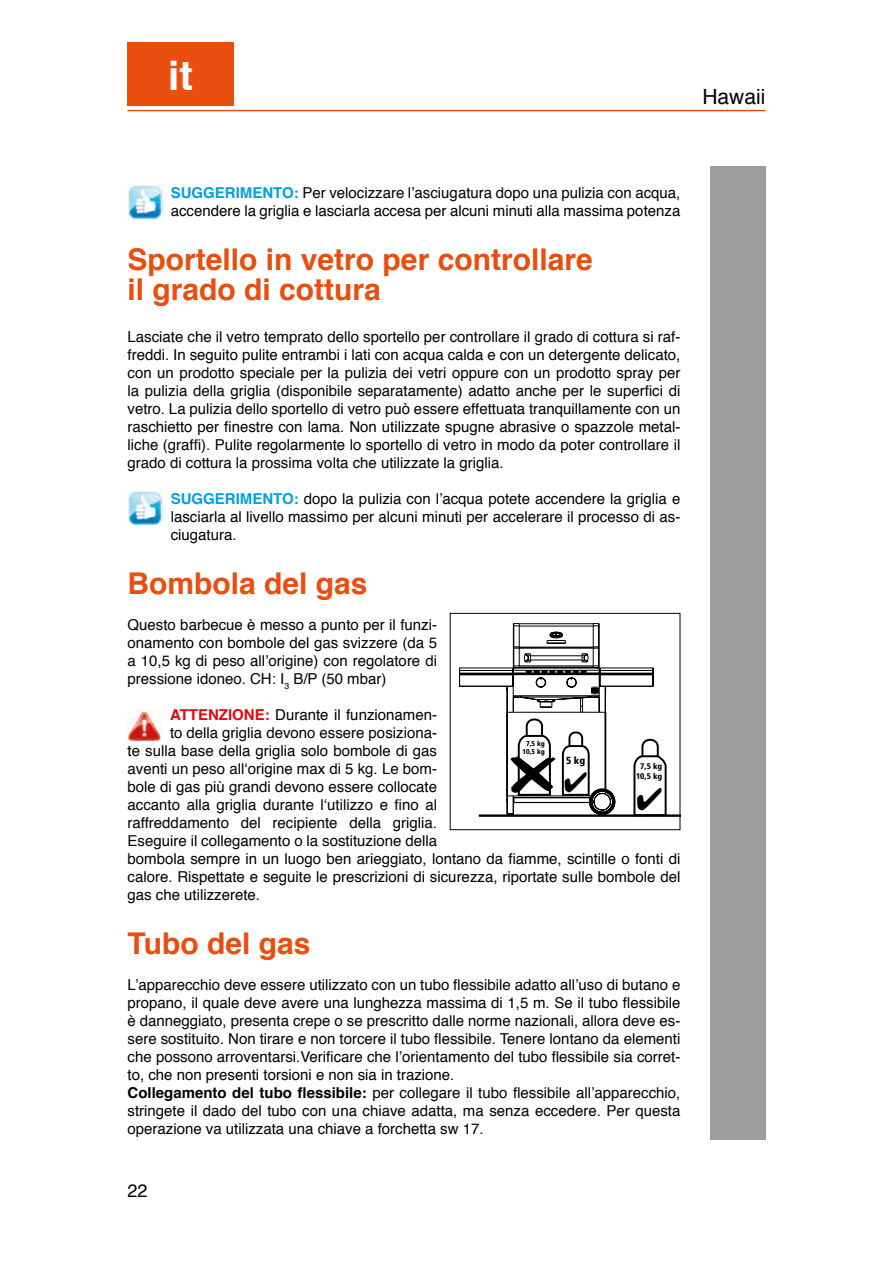
<style>
.page{position:relative;width:893px;height:1263px;background:#fff}
.page>*{position:absolute;margin:0;border:0;box-sizing:border-box;transform-origin:0 0}
.t1{font:700 40.8px "Helvetica";color:#fff}
.t2{font:700 30px/30px "Helvetica";color:#e94e0f}
.t3{font:21px "Helvetica";color:#000}
.t4{font:18px "Helvetica";color:#000}
.t5{font:15px/18px "Helvetica";color:#000;text-align:justify}
.t6{font:900 condensed 10.2px "Frutiger LT Std";color:#000}
.t7{font:900 condensed 8.25px/9.9px "Frutiger LT Std";color:#000;text-align:center}
.t8{font:900 condensed 7.05px/8.4px "Frutiger LT Std";color:#000;text-align:center}
.s1{font-weight:700;color:#009fe3}
.s2{font-weight:700;color:#e30613}
.s3{font-weight:700}
</style>
<div class="page">
<hr style="left:128px;top:110px;width:637px;height:1px;background:#e94e0f">
<div style="left:128px;top:43px;width:106px;height:63px;background:#e94e0f"></div>
<div style="left:710px;top:166px;width:55px;height:974px;background:#9d9d9c"></div>
<img style="left:128px;top:185px;width:34px;height:34px">
<img style="left:128px;top:491px;width:34px;height:34px">
<hr style="left:479px;top:814px;width:201px;height:3px;background:#000">
<div style="left:450px;top:613px;width:230px;height:217px;border:1px solid #000"></div>
<img style="left:128px;top:710px;width:34px;height:31px">
<svg style="left:459px;top:623px;width:209px;height:194px"></svg>
<h1 class="t1" style="left:168px;top:42px;width:26px">it</h1>
<h3 class="t3" style="left:702px;top:81px;width:64px">Hawaii</h3>
<p class="t5" style="left:171px;top:184px;width:511px"><span class="s1">SUGGERIMENTO:</span> Per velocizzare l’asciugatura dopo una pulizia con acqua, accendere la griglia e lasciarla accesa per alcuni minuti alla massima potenza</p>
<h2 class="t2" style="left:128px;top:245px;width:467px">Sportello in vetro per controllare il grado di cottura</h2>
<p class="t5" style="left:128px;top:328px;width:554px">Lasciate che il vetro temprato dello sportello per controllare il grado di cottura si raf&shy;freddi. In seguito pulite entrambi i lati con acqua calda e con un detergente delicato, con un prodotto speciale per la pulizia dei vetri oppure con un prodotto spray per la pulizia della griglia (disponibile separatamente) adatto anche per le superfici di vetro. La pulizia dello sportello di vetro può essere effettuata tranquillamente con un raschietto per finestre con lama. Non utilizzate spugne abrasive o spazzole metal&shy;liche (graffi). Pulite regolarmente lo sportello di vetro in modo da poter controllare il grado di cottura la prossima volta che utilizzate la griglia.</p>
<p class="t5" style="left:171px;top:490px;width:511px"><span class="s1">SUGGERIMENTO:</span> dopo la pulizia con l’acqua potete accendere la griglia e lasciarla al livello massimo per alcuni minuti per accelerare il processo di as&shy;ciugatura.</p>
<h2 class="t2" style="left:128px;top:569px;width:242px">Bombola del gas</h2>
<p class="t5" style="left:128px;top:616px;width:311px">Questo barbecue è messo a punto per il funzi&shy;onamento con bombole del gas svizzere (da 5 a 10,5 kg di peso all’origine) con regolatore di pressione idoneo. CH: I<sub>3</sub> B/P (50 mbar)</p>
<p class="t5" style="left:170px;top:706px;width:268px"><span class="s2">ATTENZIONE:</span> Durante il funzionamen-</p>
<p class="t5" style="left:170px;top:724px;width:268px">to della griglia devono essere posiziona-</p>
<p class="t5" style="left:128px;top:742px;width:311px">te sulla base della griglia solo bombole di gas</p>
<p class="t5" style="left:128px;top:760px;width:311px">aventi un peso all‘origine max di 5 kg. Le bom-</p>
<p class="t5" style="left:128px;top:778px;width:311px">bole di gas più grandi devono essere collocate</p>
<p class="t5" style="left:128px;top:796px;width:311px">accanto alla griglia durante l‘utilizzo e fino al</p>
<p class="t5" style="left:128px;top:814px;width:311px">raffreddamento del recipiente della griglia.</p>
<p class="t5" style="left:128px;top:832px;width:311px">Eseguire il collegamento o la sostituzione della</p>
<p class="t5" style="left:128px;top:850px;width:554px">bombola sempre in un luogo ben arieggiato, lontano da fiamme, scintille o fonti di</p>
<p class="t5" style="left:128px;top:868px;width:554px">calore. Rispettate e seguite le prescrizioni di sicurezza, riportate sulle bombole del</p>
<p class="t5" style="left:128px;top:886px;width:134px">gas che utilizzerete.</p>
<h2 class="t2" style="left:128px;top:929px;width:184px">Tubo del gas</h2>
<p class="t5" style="left:128px;top:976px;width:554px;text-align:left">L’apparecchio deve essere utilizzato con un tubo flessibile adatto all’uso di butano e propano, il quale deve avere una lunghezza massima di 1,5 m. Se il tubo flessibile è danneggiato, presenta crepe o se prescritto dalle norme nazionali, allora deve es&shy;sere sostituito. Non tirare e non torcere il tubo flessibile. Tenere lontano da elementi che possono arroventarsi.Verificare che l’orientamento del tubo flessibile sia corret&shy;to, che non presenti torsioni e non sia in trazione.<br><span class="s3">Collegamento del tubo flessibile:</span> per collegare il tubo flessibile all’apparecchio, stringete il dado del tubo con una chiave adatta, ma senza eccedere. Per questa operazione va utilizzata una chiave a forchetta sw 17.</p>
<p class="t8" style="left:522px;top:739px;width:24px">7,5 kg<br>10,5 kg</p>
<p class="t6" style="left:566px;top:754px;width:21px">5 kg</p>
<p class="t7" style="left:636px;top:761px;width:28px">7,5 kg<br>10,5 kg</p>
<p class="t4" style="left:128px;top:1176px;width:22px">22</p>
</div>
